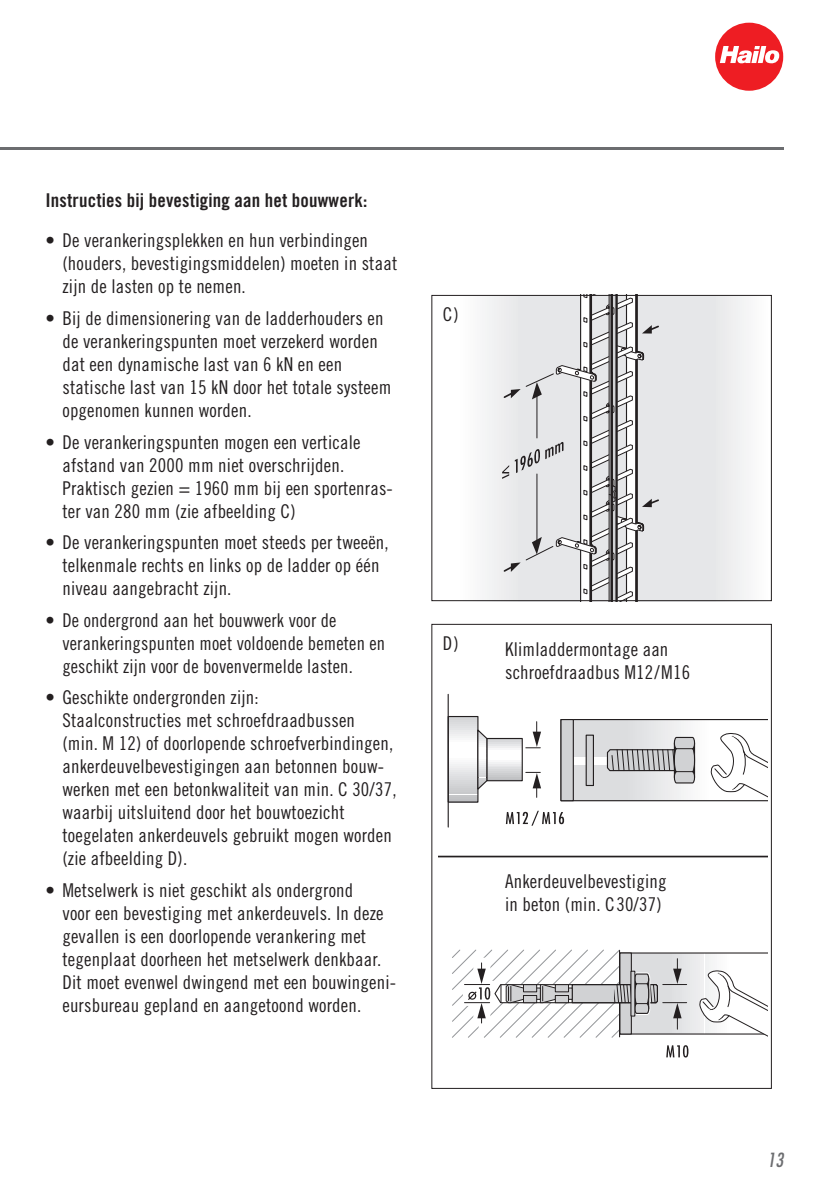
<style>
.page{position:relative;width:840px;height:1191px;background:#fff}
.page>*{position:absolute;margin:0;border:0;box-sizing:border-box;transform-origin:0 0}
.t1{font:19px/23px "Trade Gothic Cond Eighteen";letter-spacing:.01em;color:#231f20}
.t2{font:19px "Trade Gothic Bold Cond Twenty";letter-spacing:.01em;color:#231f20}
.t3{font:italic condensed 19px "Futura";color:#6c6d70}
</style>
<div class="page">
<div style="left:714px;top:23px;width:68px;height:68px;background:#ee1d23;border-radius:50%"></div>
<svg style="left:764px;top:50px;width:14px;height:14px"></svg>
<svg style="left:719px;top:46px;width:54px;height:17px"></svg>
<hr style="left:0;top:147px;width:782px;height:3px;background:#6c6d70">
<svg style="left:452px;top:949px;width:314px;height:108px"></svg>
<hr style="left:438px;top:855px;width:328px;height:2px;background:#231f20">
<svg style="left:447px;top:693px;width:319px;height:135px"></svg>
<div style="left:571px;top:756px;width:116px;height:8px;background:#fff"></div>
<div style="left:560px;top:719px;width:13px;height:82px;background:#d1d2d4;border:1px solid #231f20"></div>
<div style="left:585px;top:734px;width:8px;height:52px;background:#d1d2d4;border:1px solid #231f20"></div>
<svg style="left:525px;top:721px;width:15px;height:27px"></svg>
<svg style="left:525px;top:772px;width:15px;height:25px"></svg>
<svg style="left:606px;top:736px;width:89px;height:48px;background:#bfbfc1"></svg>
<svg style="left:710px;top:732px;width:56px;height:93px"></svg>
<svg style="left:505px;top:810px;width:58px;height:15px"></svg>
<div style="left:431px;top:624px;width:340px;height:465px;border:1px solid #231f20"></div>
<div style="left:520px;top:295px;width:194px;height:306px;background:#e6e7e9"></div>
<hr style="left:501px;top:295px;width:2px;height:306px;background:#eeeeef">
<hr style="left:498px;top:295px;width:3px;height:306px;background:#efeff0">
<hr style="left:496px;top:295px;width:2px;height:306px;background:#f0f0f1">
<hr style="left:493px;top:295px;width:3px;height:306px;background:#f0f1f2">
<hr style="left:491px;top:295px;width:2px;height:306px;background:#f1f2f3">
<hr style="left:489px;top:295px;width:2px;height:306px;background:#f2f3f4">
<hr style="left:486px;top:295px;width:3px;height:306px;background:#f3f4f4">
<hr style="left:484px;top:295px;width:2px;height:306px;background:#f4f5f5">
<hr style="left:481px;top:295px;width:3px;height:306px;background:#f5f5f6">
<hr style="left:479px;top:295px;width:2px;height:306px;background:#f6f6f7">
<hr style="left:476px;top:295px;width:3px;height:306px;background:#f7f7f8">
<hr style="left:474px;top:295px;width:2px;height:306px;background:#f8f8f9">
<hr style="left:472px;top:295px;width:2px;height:306px;background:#f9f9f9">
<hr style="left:469px;top:295px;width:3px;height:306px;background:#fafafa">
<hr style="left:467px;top:295px;width:2px;height:306px;background:#fbfbfb">
<hr style="left:714px;top:295px;width:2px;height:306px;background:#e6e7e9">
<hr style="left:716px;top:295px;width:2px;height:306px;background:#e8e9ea">
<hr style="left:718px;top:295px;width:2px;height:306px;background:#e9eaeb">
<hr style="left:720px;top:295px;width:2px;height:306px;background:#eaebec">
<hr style="left:722px;top:295px;width:2px;height:306px;background:#ebebed">
<hr style="left:724px;top:295px;width:3px;height:306px;background:#ececee">
<hr style="left:727px;top:295px;width:2px;height:306px;background:#ededee">
<hr style="left:729px;top:295px;width:2px;height:306px;background:#eeeeef">
<hr style="left:731px;top:295px;width:2px;height:306px;background:#efeff0">
<hr style="left:733px;top:295px;width:2px;height:306px;background:#f0f0f1">
<hr style="left:735px;top:295px;width:2px;height:306px;background:#f0f1f2">
<hr style="left:737px;top:295px;width:2px;height:306px;background:#f1f2f3">
<hr style="left:739px;top:295px;width:3px;height:306px;background:#f2f3f4">
<hr style="left:742px;top:295px;width:2px;height:306px;background:#f3f4f4">
<hr style="left:744px;top:295px;width:2px;height:306px;background:#f4f5f5">
<hr style="left:746px;top:295px;width:2px;height:306px;background:#f5f5f6">
<hr style="left:748px;top:295px;width:2px;height:306px;background:#f6f6f7">
<hr style="left:750px;top:295px;width:2px;height:306px;background:#f7f7f8">
<hr style="left:752px;top:295px;width:3px;height:306px;background:#f8f8f9">
<hr style="left:755px;top:295px;width:2px;height:306px;background:#f9f9f9">
<hr style="left:757px;top:295px;width:2px;height:306px;background:#fafafa">
<hr style="left:759px;top:295px;width:2px;height:306px;background:#fbfbfb">
<svg style="left:502px;top:297px;width:157px;height:302px"></svg>
<div style="left:431px;top:295px;width:340px;height:306px;border:1px solid #231f20"></div>
<div style="left:499px;top:635px;width:227px;height:68px;background:#fff"></div>
<p class="t2" style="left:45px;top:189px;width:323px">Instructies bij bevestiging aan het bouwwerk:</p>
<p class="t1" style="left:62px;top:229px;width:336px;text-indent:-17px">• De verankeringsplekken en hun verbindingen (houders, bevestigingsmiddelen) moeten in staat zijn de lasten op te nemen.</p>
<p class="t1" style="left:62px;top:306px;width:330px;text-indent:-17px">• Bij de dimensionering van de ladderhouders en de verankeringspunten moet verzekerd worden dat een dynamische last van 6 kN en een statische last van 15 kN door het totale systeem opgenomen kunnen worden.</p>
<p class="t1" style="left:62px;top:430px;width:332px;text-indent:-17px">• De verankeringspunten mogen een verticale afstand van 2000 mm niet overschrijden.<br>Praktisch gezien = 1960 mm bij een sportenras&shy;ter van 280 mm (zie afbeelding C)</p>
<p class="t1" style="left:62px;top:530px;width:328px;text-indent:-17px">• De verankeringspunten moet steeds per tweeën, telkenmale rechts en links op de ladder op één niveau aangebracht zijn.</p>
<p class="t1" style="left:62px;top:608px;width:324px;text-indent:-17px">• De ondergrond aan het bouwwerk voor de verankeringspunten moet voldoende bemeten en geschikt zijn voor de bovenvermelde lasten.</p>
<p class="t1" style="left:62px;top:685px;width:335px;text-indent:-17px">• Geschikte ondergronden zijn:<br>Staalconstructies met schroefdraadbussen<br>(min. M 12) of doorlopende schroefverbindingen, ankerdeuvelbevestigingen aan betonnen bouw&shy;werken met een betonkwaliteit van min. C 30/37, waarbij uitsluitend door het bouwtoezicht toegelaten ankerdeuvels gebruikt mogen worden (zie afbeelding D).</p>
<p class="t1" style="left:62px;top:878px;width:335px;text-indent:-17px">• Metselwerk is niet geschikt als ondergrond<br>voor een bevestiging met ankerdeuvels. In deze gevallen is een doorlopende verankering met tegenplaat doorheen het metselwerk denkbaar.<br>Dit moet evenwel dwingend met een bouwingeni&shy;eursbureau gepland en aangetoond worden.</p>
<p class="t1" style="left:442px;top:303px;width:18px">C)</p>
<p class="t1" style="left:442px;top:631px;width:18px">D)</p>
<p class="t1" style="left:505px;top:637px;width:186px">Klimladdermontage aan schroefdraadbus M12/M16</p>
<p class="t1" style="left:505px;top:869px;width:163px">Ankerdeuvelbevestiging in beton (min. C30/37)</p>
<p class="t3" style="left:767px;top:1147px;width:17px">13</p>
</div>
